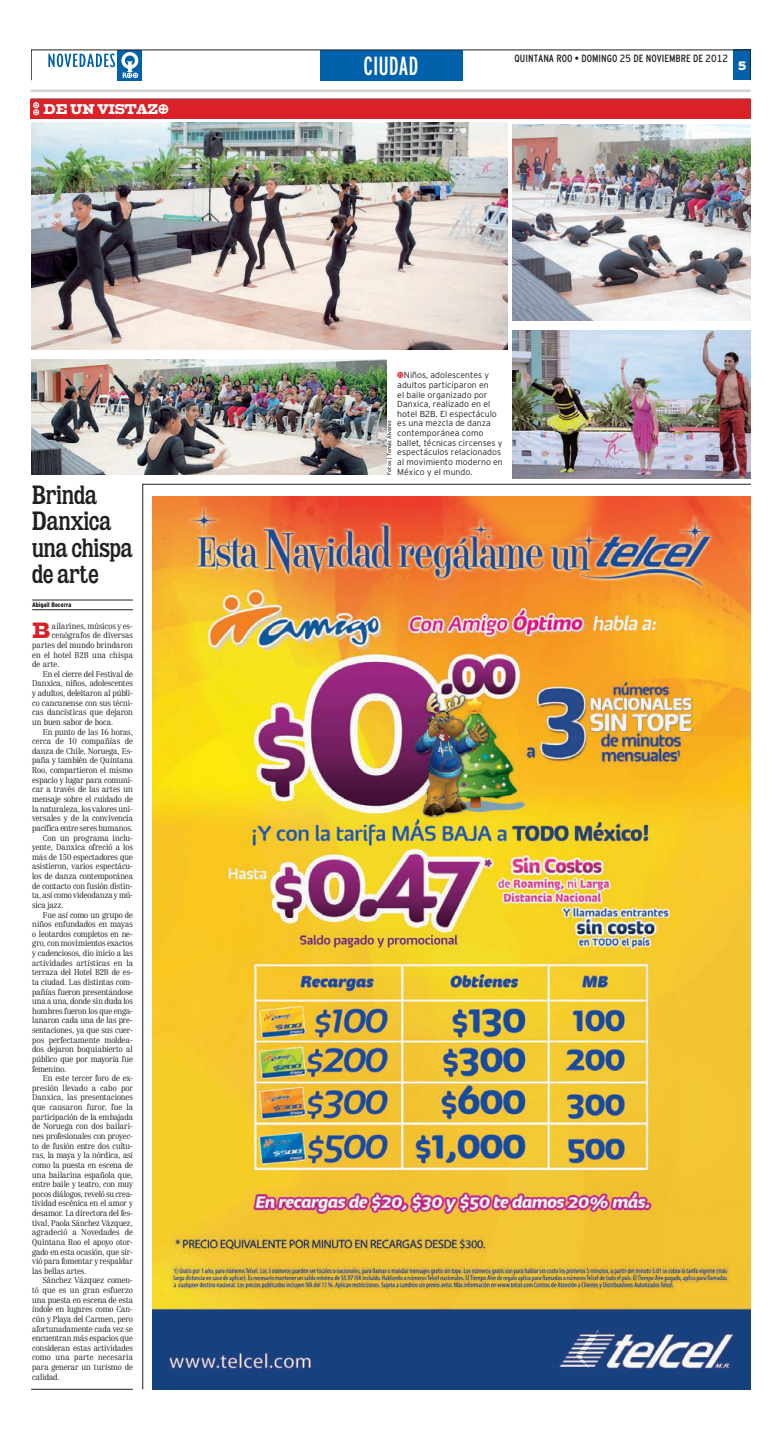
<style>
.page{position:relative;width:782px;height:1439px;background:#fff}
.page>*{position:absolute;margin:0;border:0;box-sizing:border-box;transform-origin:0 0}
.t1{font:26.34px/26.3px "Puchi Giza";color:#231f20}
.t2{font:extra-condensed 26.25px "Interstate";color:#fff}
.t3{font:22.05px "Giza One Five";color:#da2128}
.t4{font:14px "Giza One Five";color:#fff}
.t5{font:900 12.25px "Interstate";color:#fff}
.t6{font:10.5px "Interstate Regular Cond Mono";color:#231f20}
.t7{font:300 8.75px/9.6px "Interstate";color:#231f20}
.t8{font:8.31px "Sinergia Text";letter-spacing:-.005em;color:#231f20}
.t9{font:8.31px "Sinergia Text";letter-spacing:.015em;color:#231f20}
.t10{font:900 condensed 6.56px "Interstate";color:#231f20}
.t11{font:5.25px "Interstate";color:#231f20}
.s1{font-family:"Puchi Giza"}
.s2{font-family:"Puchi Giza";font-weight:400;color:#da2128}
</style>
<div class="page">
<svg style="left:48px;top:53px;width:67px;height:14px"></svg>
<div style="left:320px;top:50px;width:142px;height:30px;background:#0161ab"></div>
<div style="left:733px;top:50px;width:17px;height:30px;background:#0161ab"></div>
<div style="left:117px;top:50px;width:25px;height:30px;background:#0161ab"></div>
<svg style="left:121px;top:52px;width:17px;height:26px"></svg>
<hr style="left:31px;top:50px;width:719px;height:1px;background:#231f20">
<hr style="left:31px;top:50px;width:1px;height:30px;background:#231f20">
<hr style="left:750px;top:50px;width:1px;height:30px;background:#231f20">
<hr style="left:31px;top:89px;width:719px;height:3px;background:#d1d2d4">
<hr style="left:32px;top:600px;width:101px;height:1px;background:#231f20">
<hr style="left:32px;top:609px;width:101px;height:1px;background:#231f20">
<img style="left:142px;top:484px;width:609px;height:905px">
<hr style="left:31px;top:1389px;width:102px;height:1px;background:#231f20">
<img style="left:31px;top:123px;width:476px;height:226px">
<img style="left:512px;top:124px;width:238px;height:196px">
<img style="left:512px;top:330px;width:237px;height:148px">
<img style="left:31px;top:359px;width:355px;height:115px">
<div style="left:31px;top:99px;width:719px;height:19px;background:#da2128"></div>
<svg style="left:33px;top:102px;width:6px;height:13px"></svg>
<p class="t4" style="left:43px;top:101px;width:127px">DE UN VISTAZ<span class="s1">¥</span></p>
<p class="t1" style="left:32px;top:481px;width:102px">Brinda<br>Danxica una chispa de arte</p>
<p class="t10" style="left:32px;top:601px;width:41px">Abigail Becerra</p>
<p class="t3" style="left:32px;top:618px;width:20px">B</p>
<p class="t8" style="left:52px;top:621px;width:82px">ailarines, músicos y es-</p>
<p class="t8" style="left:52px;top:630px;width:82px">cenógrafos de diversas</p>
<p class="t8" style="left:32px;top:640px;width:102px">partes del mundo brindaron</p>
<p class="t8" style="left:32px;top:650px;width:102px">en el hotel B2B una chispa</p>
<p class="t8" style="left:32px;top:659px;width:29px">de arte.</p>
<p class="t8" style="left:43px;top:669px;width:92px">En el cierre del Festival de</p>
<p class="t8" style="left:32px;top:678px;width:102px">Danxica, niños, adolescentes</p>
<p class="t8" style="left:32px;top:688px;width:102px">y adultos, deleitaron al públi-</p>
<p class="t8" style="left:32px;top:698px;width:102px">co cancunense con sus técni-</p>
<p class="t8" style="left:32px;top:707px;width:102px">cas dancísticas que dejaron</p>
<p class="t8" style="left:32px;top:717px;width:83px">un buen sabor de boca.</p>
<p class="t8" style="left:43px;top:727px;width:92px">En punto de las 16 horas,</p>
<p class="t8" style="left:32px;top:736px;width:102px">cerca de 10 compañías de</p>
<p class="t8" style="left:32px;top:746px;width:102px">danza de Chile, Noruega, Es-</p>
<p class="t8" style="left:32px;top:755px;width:102px">paña y también de Quintana</p>
<p class="t8" style="left:32px;top:765px;width:102px">Roo, compartieron el mismo</p>
<p class="t8" style="left:32px;top:775px;width:102px">espacio y lugar para comuni-</p>
<p class="t8" style="left:32px;top:784px;width:102px">car a través de las artes un</p>
<p class="t8" style="left:32px;top:794px;width:102px">mensaje sobre el cuidado de</p>
<p class="t8" style="left:32px;top:804px;width:102px">la naturaleza, los valores uni-</p>
<p class="t8" style="left:32px;top:813px;width:102px">versales y de la convivencia</p>
<p class="t8" style="left:32px;top:823px;width:102px">pacífica entre seres humanos.</p>
<p class="t8" style="left:43px;top:832px;width:92px">Con un programa inclu-</p>
<p class="t8" style="left:32px;top:842px;width:102px">yente, Danxica ofreció a los</p>
<p class="t8" style="left:32px;top:852px;width:102px">más de 150 espectadores que</p>
<p class="t8" style="left:32px;top:861px;width:102px">asistieron, varios espectácu-</p>
<p class="t8" style="left:32px;top:871px;width:102px">los de danza contemporánea</p>
<p class="t8" style="left:32px;top:881px;width:102px">de contacto con fusión distin-</p>
<p class="t8" style="left:32px;top:890px;width:102px">ta, así como videodanza y mú-</p>
<p class="t8" style="left:32px;top:900px;width:33px">sica jazz.</p>
<p class="t8" style="left:43px;top:909px;width:92px">Fue así como un grupo de</p>
<p class="t8" style="left:32px;top:919px;width:102px">niños enfundados en mayas</p>
<p class="t8" style="left:32px;top:929px;width:102px">o leotardos completos en ne-</p>
<p class="t8" style="left:32px;top:938px;width:102px">gro, con movimientos exactos</p>
<p class="t8" style="left:32px;top:948px;width:102px">y cadenciosos, dio inicio a las</p>
<p class="t8" style="left:32px;top:958px;width:102px">actividades artísticas en la</p>
<p class="t8" style="left:32px;top:967px;width:102px">terraza del Hotel B2B de es-</p>
<p class="t8" style="left:32px;top:977px;width:102px">ta ciudad. Las distintas com-</p>
<p class="t8" style="left:32px;top:986px;width:102px">pañías fueron presentándose</p>
<p class="t8" style="left:32px;top:996px;width:102px">una a una, donde sin duda los</p>
<p class="t8" style="left:32px;top:1006px;width:102px">hombres fueron los que enga-</p>
<p class="t8" style="left:32px;top:1015px;width:102px">lanaron cada una de las pre-</p>
<p class="t8" style="left:32px;top:1025px;width:102px">sentaciones, ya que sus cuer-</p>
<p class="t8" style="left:32px;top:1035px;width:102px">pos perfectamente moldea-</p>
<p class="t8" style="left:32px;top:1044px;width:102px">dos dejaron boquiabierto al</p>
<p class="t8" style="left:32px;top:1054px;width:102px">público que por mayoría fue</p>
<p class="t8" style="left:32px;top:1063px;width:36px">femenino.</p>
<p class="t8" style="left:43px;top:1073px;width:92px">En este tercer foro de ex-</p>
<p class="t8" style="left:32px;top:1083px;width:102px">presión llevado a cabo por</p>
<p class="t8" style="left:32px;top:1092px;width:102px">Danxica, las presentaciones</p>
<p class="t8" style="left:32px;top:1102px;width:102px">que causaron furor, fue la</p>
<p class="t8" style="left:32px;top:1112px;width:102px">participación de la embajada</p>
<p class="t8" style="left:32px;top:1121px;width:102px">de Noruega con dos bailari-</p>
<p class="t8" style="left:32px;top:1131px;width:102px">nes profesionales con proyec-</p>
<p class="t8" style="left:32px;top:1140px;width:102px">to de fusión entre dos cultu-</p>
<p class="t8" style="left:32px;top:1150px;width:102px">ras, la maya y la nórdica, así</p>
<p class="t8" style="left:32px;top:1160px;width:102px">como la puesta en escena de</p>
<p class="t8" style="left:32px;top:1169px;width:102px">una bailarina española que,</p>
<p class="t8" style="left:32px;top:1179px;width:102px">entre baile y teatro, con muy</p>
<p class="t8" style="left:32px;top:1189px;width:102px">pocos diálogos, reveló su crea-</p>
<p class="t8" style="left:32px;top:1198px;width:102px">tividad escénica en el amor y</p>
<p class="t8" style="left:32px;top:1208px;width:102px">desamor. La directora del fes-</p>
<p class="t8" style="left:32px;top:1217px;width:102px">tival, Paola Sánchez Vázquez,</p>
<p class="t9" style="left:32px;top:1227px;width:102px">agradeció a Novedades de</p>
<p class="t8" style="left:32px;top:1237px;width:102px">Quintana Roo el apoyo otor-</p>
<p class="t8" style="left:32px;top:1246px;width:102px">gado en esta ocasión, que sir-</p>
<p class="t8" style="left:32px;top:1256px;width:102px">vió para fomentar y respaldar</p>
<p class="t8" style="left:32px;top:1266px;width:56px">las bellas artes.</p>
<p class="t8" style="left:43px;top:1275px;width:92px">Sánchez Vázquez comen-</p>
<p class="t8" style="left:32px;top:1285px;width:102px">tó que es un gran esfuerzo</p>
<p class="t8" style="left:32px;top:1294px;width:102px">una puesta en escena de esta</p>
<p class="t8" style="left:32px;top:1304px;width:102px">índole en lugares como Can-</p>
<p class="t8" style="left:32px;top:1314px;width:102px">cún y Playa del Carmen, pero</p>
<p class="t8" style="left:32px;top:1323px;width:102px">afortunadamente cada vez se</p>
<p class="t8" style="left:32px;top:1333px;width:102px">encuentran más espacios que</p>
<p class="t8" style="left:32px;top:1343px;width:102px">consideran estas actividades</p>
<p class="t9" style="left:32px;top:1352px;width:102px">como una parte necesaria</p>
<p class="t8" style="left:32px;top:1362px;width:102px">para generar un turismo de</p>
<p class="t8" style="left:32px;top:1371px;width:29px">calidad.</p>
<p class="t2" style="left:363px;top:51px;width:56px">CIUDAD</p>
<p class="t6" style="left:514px;top:53px;width:215px">QUINTANA ROO • DOMINGO 25 DE NOVIEMBRE DE 2012</p>
<p class="t5" style="left:737px;top:59px;width:10px">5</p>
<p class="t7" style="left:397px;top:370px;width:107px"><span class="s2">¥</span>Niños, adolescentes y adultos participaron en<br>el baile organizado por<br>Danxica, realizado en el hotel B2B. El espectáculo es una mezcla de danza contemporánea como ballet, técnicas circenses y espectáculos relacionados al movimiento moderno en<br>México y el mundo.</p>
<p class="t11" style="left:386px;top:474px;width:56px;rotate:-90deg">Fotos | Tomás Álvarez</p>
</div>
